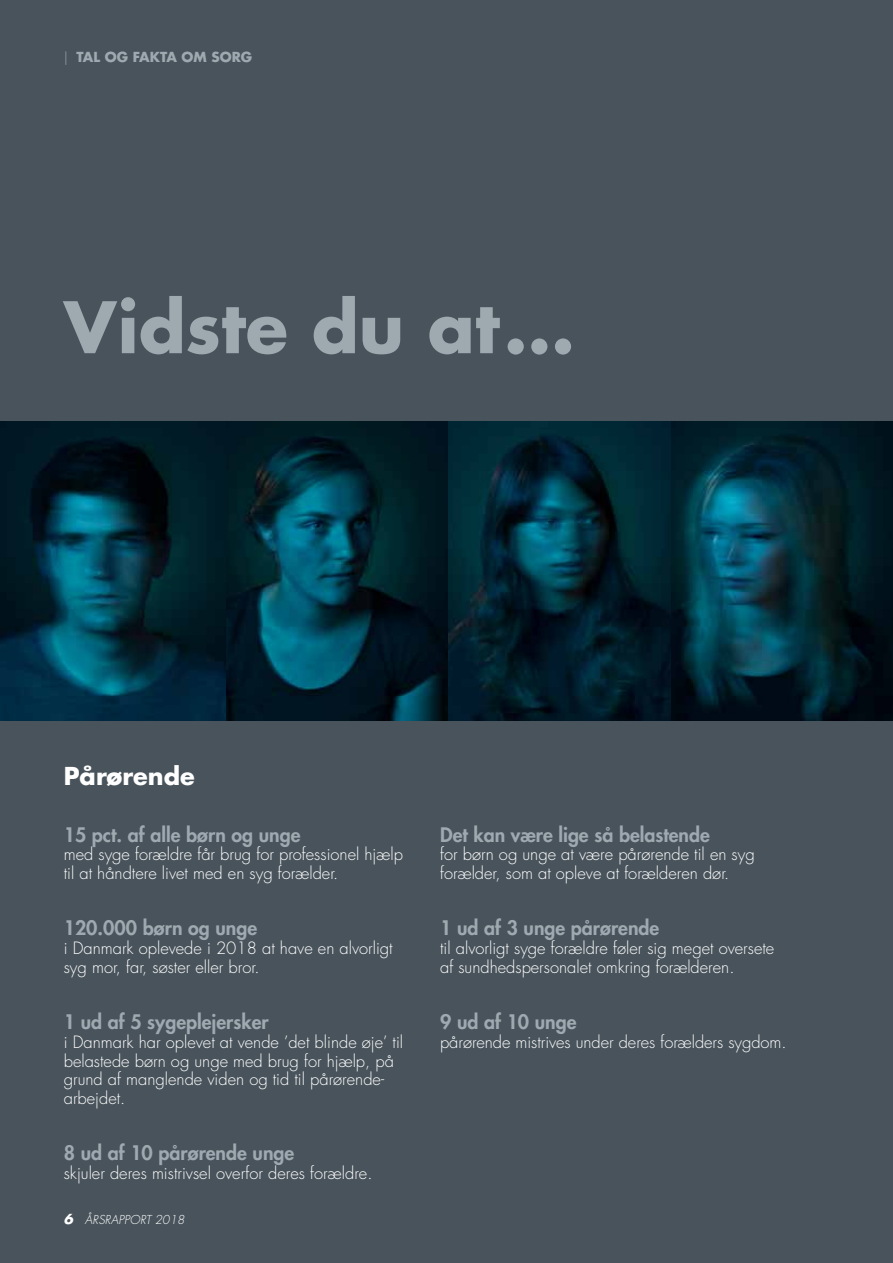
<style>
.page{position:relative;width:893px;height:1263px;background:#48535b}
.page>*{position:absolute;margin:0;border:0;box-sizing:border-box;transform-origin:0 0}
.t1{font:700 69px "Futura Std";color:#9ea9b0}
.t2{font:700 24px "Futura Std";color:#fff}
.t3{font:800 19.5px "Futura Std";color:#9ea9b0}
.t4{font:300 16.5px/18.8px "Futura Std";color:#fff}
.t5{font:700 13.5px "Futura Std";color:#9ea9b0}
.t6{font:italic 300 12px "Futura Std";color:#fff}
.s1{font-weight:300}
.s2{font-weight:700;font-size:13.5px}
</style>
<div class="page">
<img style="left:671px;top:421px;width:222px;height:300px">
<img style="left:225px;top:421px;width:446px;height:300px">
<img style="left:0;top:421px;width:225px;height:300px">
<p class="t5" style="left:64px;top:48px;width:190px"><span class="s1">|</span> TAL OG FAKTA OM SORG</p>
<h1 class="t1" style="left:64px;top:281px;width:513px">Vidste du at...</h1>
<h2 class="t2" style="left:64px;top:760px;width:132px">Pårørende</h2>
<p class="t3" style="left:64px;top:822px;width:238px">15 pct. af alle børn og unge</p>
<p class="t4" style="left:64px;top:845px;width:341px">med syge forældre får brug for professionel hjælp til at håndtere livet med en syg forælder.</p>
<p class="t3" style="left:64px;top:916px;width:195px">120.000 børn og unge</p>
<p class="t4" style="left:64px;top:939px;width:330px">i Danmark oplevede i 2018 at have en alvorligt syg mor, far, søster eller bror.</p>
<p class="t3" style="left:64px;top:1009px;width:206px">1 ud af 5 sygeplejersker</p>
<p class="t4" style="left:64px;top:1033px;width:341px">i Danmark har oplevet at vende ’det blinde øje’ til belastede børn og unge med brug for hjælp, på grund af manglende viden og tid til pårørende&shy;arbejdet.</p>
<p class="t3" style="left:64px;top:1141px;width:232px">8 ud af 10 pårørende unge</p>
<p class="t4" style="left:64px;top:1164px;width:310px">skjuler deres mistrivsel overfor deres forældre.</p>
<p class="t6" style="left:64px;top:1212px;width:122px"><span class="s2">6</span> ÅRSRAPPORT 2018</p>
<p class="t3" style="left:440px;top:822px;width:271px">Det kan være lige så belastende</p>
<p class="t4" style="left:440px;top:845px;width:316px">for børn og unge at være pårørende til en syg forælder, som at opleve at forælderen dør.</p>
<p class="t3" style="left:440px;top:916px;width:221px">1 ud af 3 unge pårørende</p>
<p class="t4" style="left:440px;top:939px;width:336px">til alvorligt syge forældre føler sig meget oversete af sundhedspersonalet omkring forælderen.</p>
<p class="t3" style="left:440px;top:1009px;width:138px">9 ud af 10 unge</p>
<p class="t4" style="left:440px;top:1033px;width:348px">pårørende mistrives under deres forælders sygdom.</p>
</div>
